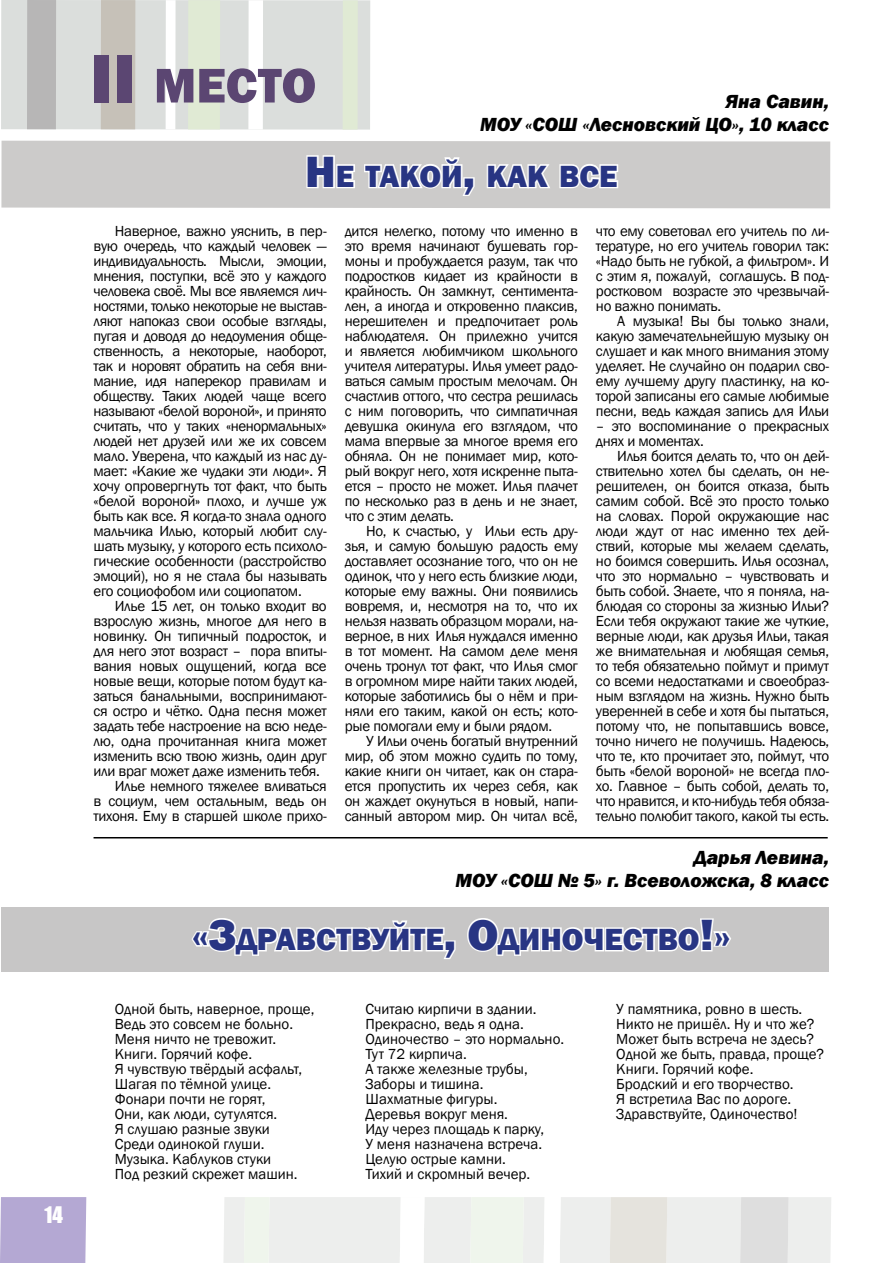
<style>
.page{position:relative;width:893px;height:1263px;background:#fff}
.page>*{position:absolute;margin:0;border:0;box-sizing:border-box;transform-origin:0 0}
.t1{font:800 50.4px "Franklin Gothic";color:#5b4672}
.t2{font:800 31.5px "Franklin Gothic";color:#283583}
.t3{font:21px "Impact";color:#fff}
.t4{font:italic 800 19.5px/22.5px "Franklin Gothic";color:#000;text-align:right}
.t5{font:15px/15px "Franklin Gothic";letter-spacing:-.02em;color:#000;text-align:justify}
.t6{font:15px/15px "Franklin Gothic";color:#000}
.s1{font-size:72px}
.s2{font-size:45px}
</style>
<div class="page">
<div style="left:0;top:1197px;width:86px;height:66px;background:#b4a8d3"></div>
<svg style="left:224px;top:1197px;width:607px;height:66px;background:#ecedeb"></svg>
<div style="left:1px;top:0;width:369px;height:130px;background:#dbdedc"></div>
<div style="left:248px;top:0;width:15px;height:129px;background:#fff"></div>
<div style="left:188px;top:0;width:32px;height:129px;background:#e0ead4"></div>
<div style="left:166px;top:0;width:10px;height:129px;background:#fff"></div>
<div style="left:101px;top:0;width:34px;height:129px;background:#c6c1b8"></div>
<div style="left:343px;top:0;width:15px;height:130px;background:#e0ead4"></div>
<div style="left:27px;top:0;width:29px;height:129px;background:#b7b6b6"></div>
<div style="left:1px;top:141px;width:829px;height:67px;background:#cccbca"></div>
<svg style="left:305px;top:154px;width:52px;height:36px"></svg>
<svg style="left:363px;top:156px;width:113px;height:41px"></svg>
<svg style="left:485px;top:162px;width:135px;height:28px"></svg>
<div style="left:1px;top:907px;width:828px;height:64px;background:#c7c6c6"></div>
<hr style="left:94px;top:837px;width:734px;height:1px;background:#000">
<svg style="left:191px;top:918px;width:265px;height:41px"></svg>
<svg style="left:467px;top:918px;width:264px;height:38px"></svg>
<h3 class="t3" style="left:45px;top:1198px;width:20px">14</h3>
<h1 class="t1" style="left:90px;top:53px;width:228px"><span class="s1">II</span> место</h1>
<h3 class="t4" style="left:480px;top:90px;width:351px">Яна Савин,<br>МОУ «СОШ «Лесновский ЦО», 10 класс</h3>
<h2 class="t2" style="left:305px;top:156px;width:314px"><span class="s2">Н</span> е такой<span class="s2">,</span> как все</h2>
<p class="t5" style="left:94px;top:224px;width:235px;text-indent:21px">Наверное, важно уяснить, в пер&shy;вую очередь, что каждый человек — индивидуальность. Мысли, эмоции, мнения, поступки, всё это у каждого человека своё. Мы все являемся лич&shy;ностями, только некоторые не выстав&shy;ляют напоказ свои особые взгляды, пугая и доводя до недоумения обще&shy;ственность, а некоторые, наоборот, так и норовят обратить на себя вни&shy;мание, идя наперекор правилам и обществу. Таких людей чаще всего называют «белой вороной», и принято считать, что у таких «ненормальных» людей нет друзей или же их совсем мало. Уверена, что каждый из нас ду&shy;мает: «Какие же чудаки эти люди». Я хочу опровергнуть тот факт, что быть «белой вороной» плохо, и лучше уж быть как все. Я когда-то знала одного мальчика Илью, который любит слу&shy;шать музыку, у которого есть психоло&shy;гические особенности (расстройство эмоций), но я не стала бы называть его социофобом или социопатом.</p>
<p class="t5" style="left:115px;top:599px;width:213px">Илье 15 лет, он только входит во</p>
<p class="t5" style="left:94px;top:614px;width:235px">взрослую жизнь, многое для него в</p>
<p class="t5" style="left:94px;top:629px;width:235px">новинку. Он типичный подросток, и</p>
<p class="t5" style="left:94px;top:644px;width:235px">для него этот возраст – пора впиты-</p>
<p class="t5" style="left:94px;top:659px;width:235px">вания новых ощущений, когда все</p>
<p class="t5" style="left:94px;top:674px;width:235px">новые вещи, которые потом будут ка-</p>
<p class="t5" style="left:94px;top:689px;width:235px">заться банальными, воспринимают-</p>
<p class="t5" style="left:94px;top:704px;width:235px">ся остро и чётко. Одна песня может</p>
<p class="t5" style="left:94px;top:719px;width:235px">задать тебе настроение на всю неде-</p>
<p class="t5" style="left:94px;top:734px;width:235px">лю, одна прочитанная книга может</p>
<p class="t5" style="left:94px;top:749px;width:235px">изменить всю твою жизнь, один друг</p>
<p class="t5" style="left:94px;top:764px;width:228px">или враг может даже изменить тебя.</p>
<p class="t5" style="left:115px;top:779px;width:213px">Илье немного тяжелее вливаться</p>
<p class="t5" style="left:94px;top:794px;width:235px">в социум, чем остальным, ведь он</p>
<p class="t5" style="left:94px;top:809px;width:235px">тихоня. Ему в старшей школе прихо-</p>
<p class="t5" style="left:345px;top:224px;width:235px">дится нелегко, потому что именно в это время начинают бушевать гор&shy;моны и пробуждается разум, так что подростков кидает из крайности в крайность. Он замкнут, сентимента&shy;лен, а иногда и откровенно плаксив, нерешителен и предпочитает роль наблюдателя. Он прилежно учится и является любимчиком школьного учителя литературы. Илья умеет радо&shy;ваться самым простым мелочам. Он счастлив оттого, что сестра решилась с ним поговорить, что симпатичная девушка окинула его взглядом, что мама впервые за многое время его обняла. Он не понимает мир, кото&shy;рый вокруг него, хотя искренне пыта&shy;ется – просто не может. Илья плачет по несколько раз в день и не знает, что с этим делать.</p>
<p class="t5" style="left:345px;top:524px;width:235px;text-indent:21px">Но, к счастью, у Ильи есть дру&shy;зья, и самую большую радость ему доставляет осознание того, что он не одинок, что у него есть близкие люди, которые ему важны. Они появились вовремя, и, несмотря на то, что их нельзя назвать образцом морали, на&shy;верное, в них Илья нуждался именно в тот момент. На самом деле меня очень тронул тот факт, что Илья смог в огромном мире найти таких людей, которые заботились бы о нём и при&shy;няли его таким, какой он есть; кото&shy;рые помогали ему и были рядом.</p>
<p class="t5" style="left:345px;top:734px;width:235px;text-indent:21px">У Ильи очень богатый внутренний мир, об этом можно судить по тому, какие книги он читает, как он стара&shy;ется пропустить их через себя, как он жаждет окунуться в новый, напи&shy;санный автором мир. Он читал всё,</p>
<p class="t5" style="left:596px;top:224px;width:235px">что ему советовал его учитель по ли&shy;тературе, но его учитель говорил так: «Надо быть не губкой, а фильтром». И с этим я, пожалуй, соглашусь. В под&shy;ростковом возрасте это чрезвычай&shy;но важно понимать.</p>
<p class="t5" style="left:596px;top:314px;width:235px;text-indent:21px">А музыка! Вы бы только знали, какую замечательнейшую музыку он слушает и как много внимания этому уделяет. Не случайно он подарил сво&shy;ему лучшему другу пластинку, на ко&shy;торой записаны его самые любимые песни, ведь каждая запись для Ильи</p>
<p class="t5" style="left:596px;top:419px;width:235px">– это воспоминание о прекрасных днях и моментах.</p>
<p class="t5" style="left:596px;top:449px;width:235px;text-indent:21px">Илья боится делать то, что он дей&shy;ствительно хотел бы сделать, он не&shy;решителен, он боится отказа, быть самим собой. Всё это просто только на словах. Порой окружающие нас люди ждут от нас именно тех дей&shy;ствий, которые мы желаем сделать, но боимся совершить. Илья осознал, что это нормально – чувствовать и быть собой. Знаете, что я поняла, на&shy;блюдая со стороны за жизнью Ильи?<br>Если тебя окружают такие же чуткие, верные люди, как друзья Ильи, такая же внимательная и любящая семья, то тебя обязательно поймут и примут со всеми недостатками и своеобраз&shy;ным взглядом на жизнь. Нужно быть уверенней в себе и хотя бы пытаться, потому что, не попытавшись вовсе, точно ничего не получишь. Надеюсь, что те, кто прочитает это, поймут, что быть «белой вороной» не всегда пло&shy;хо. Главное – быть собой, делать то, что нравится, и кто-нибудь тебя обяза&shy;тельно полюбит такого, какой ты есть.</p>
<h3 class="t4" style="left:456px;top:846px;width:375px">Дарья Левина,<br>МОУ «СОШ № 5» г. Всеволожска, 8 класс</h3>
<h2 class="t2" style="left:192px;top:919px;width:540px"><span class="s2">«З</span>дравствуйте<span class="s2">, О</span>диночество<span class="s2">!»</span></h2>
<p class="t6" style="left:115px;top:1002px;width:201px">Одной быть, наверное, проще,<br>Ведь это совсем не больно.<br>Меня ничто не тревожит.<br>Книги. Горячий кофе.<br>Я чувствую твёрдый асфальт,<br>Шагая по тёмной улице.<br>Фонари почти не горят,<br>Они, как люди, сутулятся.<br>Я слушаю разные звуки<br>Среди одинокой глуши.<br>Музыка. Каблуков стуки<br>Под резкий скрежет машин.</p>
<p class="t6" style="left:365px;top:1002px;width:200px">Считаю кирпичи в здании.<br>Прекрасно, ведь я одна.<br>Одиночество – это нормально.<br>Тут 72 кирпича.<br>А также железные трубы,<br>Заборы и тишина.<br>Шахматные фигуры.<br>Деревья вокруг меня.<br>Иду через площадь к парку,<br>У меня назначена встреча.<br>Целую острые камни.<br>Тихий и скромный вечер.</p>
<p class="t6" style="left:616px;top:1002px;width:209px">У памятника, ровно в шесть.<br>Никто не пришёл. Ну и что же?<br>Может быть встреча не здесь?<br>Одной же быть, правда, проще?<br>Книги. Горячий кофе.<br>Бродский и его творчество.<br>Я встретила Вас по дороге.<br>Здравствуйте, Одиночество!</p>
</div>
